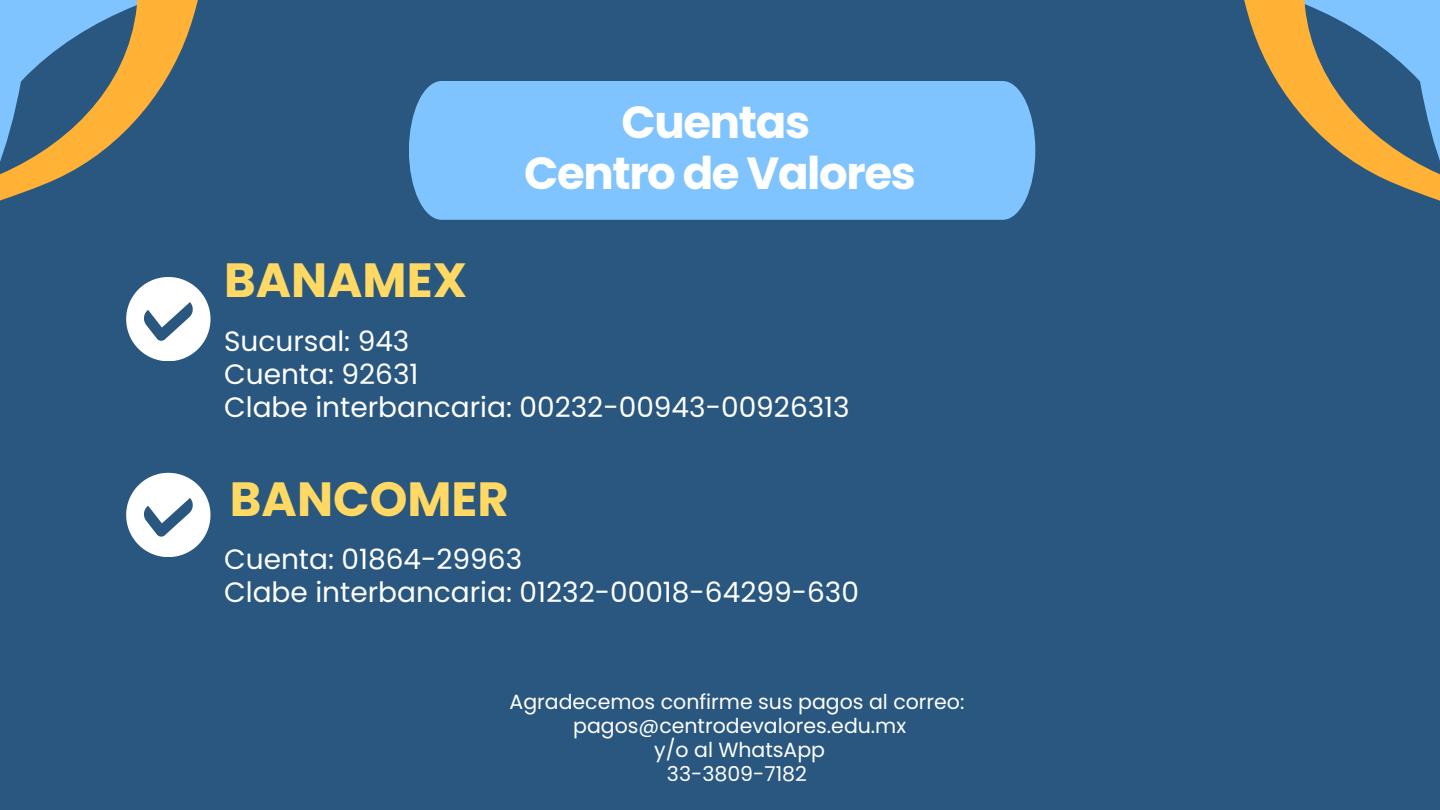
<style>
.page{position:relative;width:1440px;height:810px;background:#29577f}
.page>*{position:absolute;margin:0;border:0;box-sizing:border-box;transform-origin:0 0}
.t1{font:700 48px "Poppins";color:#ffd964}
.t2{font:700 45px/51.8px "Poppins";letter-spacing:-.03em;color:#fff;text-align:center}
.t3{font:28px/33px "Poppins";color:#fff}
.t4{font:20.5px/24px "Poppins";color:#fff;text-align:center}
</style>
<div class="page">
<div style="left:409px;top:81px;width:626px;height:139px;background:#80c4ff"></div>
<svg style="left:1244px;top:0;width:196px;height:201px"></svg>
<svg style="left:0;top:0;width:211px;height:325px"></svg>
<svg style="left:126px;top:473px;width:84px;height:84px"></svg>
<svg style="left:126px;top:277px;width:84px;height:84px"></svg>
<h1 class="t1" style="left:224px;top:247px;width:244px">BANAMEX</h1>
<h2 class="t2" style="left:524px;top:96px;width:393px">Cuentas<br>Centro de Valores</h2>
<p class="t3" style="left:224px;top:324px;width:627px">Sucursal: 943<br>Cuenta: 92631<br>Clabe interbancaria: 00232-00943-00926313</p>
<h1 class="t1" style="left:230px;top:466px;width:280px">BANCOMER</h1>
<p class="t3" style="left:224px;top:543px;width:636px">Cuenta: 01864-29963<br>Clabe interbancaria: 01232-00018-64299-630</p>
<p class="t4" style="left:510px;top:690px;width:456px">Agradecemos confirme sus pagos al correo: pagos@centrodevalores.edu.mx<br>y/o al WhatsApp<br>33-3809-7182</p>
</div>
